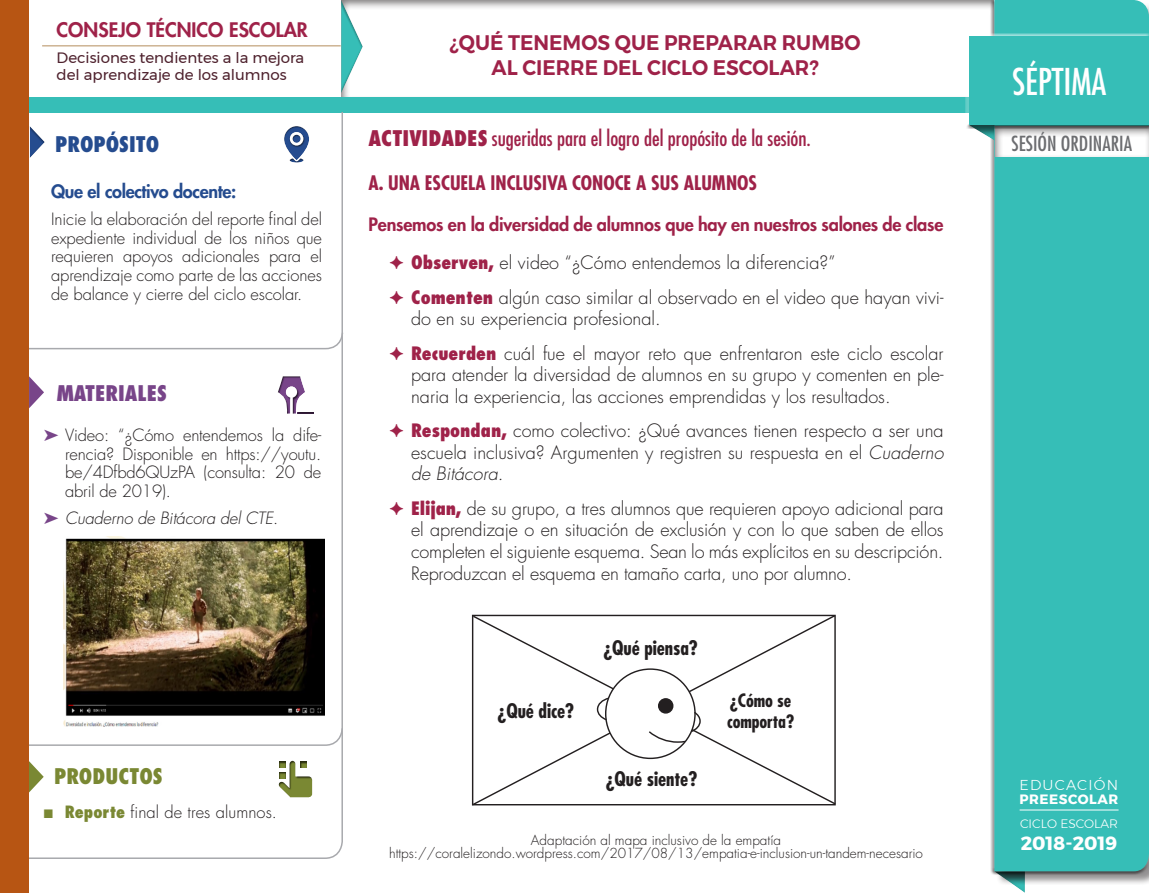
<style>
.page{position:relative;width:1149px;height:893px;background:#fff}
.page>*{position:absolute;margin:0;border:0;box-sizing:border-box;transform-origin:0 0}
.t1{font:condensed 36px "Futura Std";color:#fff}
.t2{font:condensed 21px "Futura Std";color:#9f2249}
.t3{font:600 21px/25.2px "Montserrat";color:#9f2249;text-align:center;scale:.95 1}
.t4{font:800 condensed 21px "Futura Std";color:#784589}
.t5{font:800 condensed 21px "Futura Std";color:#7a8833}
.t6{font:800 condensed 21px "Futura Std";color:#254c8f}
.t7{font:condensed 20.25px "Futura Std";color:#6c6d70}
.t8{font:700 condensed 19.65px "Futura Std";letter-spacing:-.005em;color:#231f20}
.t9{font:700 condensed 19.5px "Futura Std";color:#9f2249}
.t10{font:800 19.5px "Futura Std";color:#9f2249}
.t11{font:700 19.05px "Montserrat";color:#fff}
.t12{font:300 18px/21.6px "Futura Std";color:#231f20;text-align:justify}
.t13{font:800 18px/38.5px "Futura Std";letter-spacing:-.01em;color:#9f2249}
.t14{font:800 18px "Futura Std";letter-spacing:-.02em;color:#254c8f}
.t15{font:700 condensed 18px/21.6px "Futura Std";letter-spacing:-.005em;color:#231f20}
.t16{font:300 16.5px/18.8px "Futura Std";letter-spacing:-.005em;color:#231f20;text-align:justify}
.t17{font:italic 300 16.5px "Futura Std";letter-spacing:-.01em;color:#231f20}
.t18{font:15px/16.5px "Montserrat";color:#4e212d}
.t19{font:300 14.25px "Montserrat";letter-spacing:.085em;color:#fff}
.t20{font:300 13.5px/13.5px "Futura Std";color:#231f20;text-align:center}
.t21{font:700 13.5px "Montserrat";letter-spacing:.04em;color:#fff}
.t22{font:300 12.3px "Montserrat";color:#fff}
.s1{font-weight:800}
.s2{font-family:"Arial Unicode MS";font-weight:400}
.s3{font-stretch:condensed}
.s4{font-weight:300;color:#231f20}
.s5{font-family:"Arial Unicode MS";font-weight:400;color:#9f2249}
.s6{font-weight:800;font-stretch:condensed;color:#9f2249}
.s7{font-style:italic}
.s8{color:#784589}
.s9{font-style:normal}
.s10{font-family:"Menlo";font-weight:400;color:#7a8833}
.s11{font-weight:800;font-stretch:condensed;color:#7a8833}
</style>
<div class="page">
<div style="left:341px;top:0;width:655px;height:100px;background:#231f20;opacity:.6"></div>
<div style="left:993px;top:869px;width:34px;height:24px;background:#231f20;opacity:.75"></div>
<div style="left:990px;top:0;width:158px;height:875px;background:#231f20;opacity:.51"></div>
<svg style="left:994px;top:0;width:154px;height:871px;background:#39bdb6"></svg>
<hr style="left:1019px;top:810px;width:99px;height:1px;background:#fff">
<div style="left:0;top:97px;width:994px;height:15px;background:#36beb7"></div>
<div style="left:994px;top:125px;width:154px;height:33px;background:#231f20;opacity:.6"></div>
<div style="left:340px;top:0;width:24px;height:96px;background:#231f20;opacity:.3"></div>
<svg style="left:28px;top:110px;width:315px;height:750px"></svg>
<div style="left:28px;top:125px;width:18px;height:35px;background:#231f20;opacity:.3"></div>
<div style="left:283px;top:123px;width:28px;height:41px;background:#231f20;opacity:.75"></div>
<svg style="left:28px;top:331px;width:316px;height:19px"></svg>
<svg style="left:28px;top:727px;width:315px;height:20px"></svg>
<div style="left:965px;top:34px;width:183px;height:95px;background:#231f20;opacity:.51"></div>
<div style="left:968px;top:37px;width:180px;height:88px;background:#36beb7"></div>
<div style="left:967px;top:123px;width:29px;height:18px;background:#231f20;opacity:.75"></div>
<hr style="left:42px;top:45px;width:298px;height:1px;background:#b48e5d">
<div style="left:0;top:0;width:28px;height:893px;background:#b75513"></div>
<img style="left:63px;top:537px;width:261px;height:189px">
<svg style="left:471px;top:614px;width:365px;height:192px"></svg>
<div style="left:605px;top:669px;width:89px;height:89px;background:#fff;border-radius:50%"></div>
<div style="left:658px;top:699px;width:14px;height:14px;background:#231f20;border-radius:50%"></div>
<div style="left:657px;top:698px;width:16px;height:16px;border:1px solid #231f20;border-radius:50%"></div>
<svg style="left:596px;top:696px;width:14px;height:25px"></svg>
<svg style="left:649px;top:710px;width:52px;height:33px"></svg>
<p class="t10" style="left:57px;top:18px;width:253px">CONSEJO TÉCNICO ESCOLAR</p>
<p class="t18" style="left:57px;top:49px;width:249px">Decisiones tendientes a la mejora del aprendizaje de los alumnos</p>
<p class="t3" style="left:449px;top:30px;width:433px">¿QUÉ TENEMOS QUE PREPARAR RUMBO<br>AL CIERRE DEL CICLO ESCOLAR?</p>
<p class="t6" style="left:55px;top:131px;width:105px">PROPÓSITO</p>
<p class="t2" style="left:368px;top:126px;width:444px"><span class="s1">ACTIVIDADES</span> sugeridas para el logro del propósito de la sesión.</p>
<p class="t9" style="left:368px;top:170px;width:390px">A. UNA ESCUELA INCLUSIVA CONOCE A SUS ALUMNOS</p>
<p class="t14" style="left:51px;top:180px;width:186px">Que el colectivo docente:</p>
<p class="t16" style="left:51px;top:210px;width:272px">Inicie la elaboración del reporte final del expediente individual de los niños que requieren apoyos adicionales para el aprendizaje como parte de las acciones de balance y cierre del ciclo escolar.</p>
<p class="t13" style="left:389px;top:205px;width:555px;text-indent:-21px">Pensemos en la diversidad de alumnos que hay en nuestros salones de clase <span class="s2">✦</span> <span class="s3">Observen,</span> <span class="s4">el video “¿Cómo entendemos la diferencia?”</span></p>
<p class="t12" style="left:411px;top:287px;width:533px;text-indent:-22px"><span class="s5">✦</span> <span class="s6">Comenten</span> algún caso similar al observado en el video que hayan vivi&shy;do en su experiencia profesional.</p>
<p class="t12" style="left:411px;top:343px;width:533px;text-indent:-22px"><span class="s5">✦</span> <span class="s6">Recuerden</span> cuál fue el mayor reto que enfrentaron este ciclo escolar para atender la diversidad de alumnos en su grupo y comenten en ple&shy;naria la experiencia, las acciones emprendidas y los resultados.</p>
<p class="t12" style="left:411px;top:420px;width:534px;text-indent:-22px"><span class="s5">✦</span> <span class="s6">Respondan,</span> como colectivo: ¿Qué avances tienen respecto a ser una escuela inclusiva? Argumenten y registren su respuesta en el <span class="s7">Cuaderno de Bitácora.</span></p>
<p class="t12" style="left:411px;top:498px;width:534px;text-indent:-22px"><span class="s5">✦</span> <span class="s6">Elijan,</span> de su grupo, a tres alumnos que requieren apoyo adicional para el aprendizaje o en situación de exclusión y con lo que saben de ellos completen el siguiente esquema. Sean lo más explícitos en su descripción.<br>Reproduzcan el esquema en tamaño carta, uno por alumno.</p>
<p class="t4" style="left:57px;top:380px;width:112px">MATERIALES</p>
<p class="t16" style="left:65px;top:426px;width:257px;text-indent:-21px"><span class="s8">➤</span> Video: “¿Cómo entendemos la dife&shy;rencia? Disponible en https://youtu. be/4Dfbd6QUzPA (consulta: 20 de abril de 2019).</p>
<p class="t17" style="left:44px;top:508px;width:236px"><span class="s8">➤</span> Cuaderno de Bitácora del CTE<span class="s9">.</span></p>
<p class="t8" style="left:603px;top:635px;width:96px">¿Qué piensa?</p>
<p class="t5" style="left:54px;top:763px;width:110px">PRODUCTOS</p>
<p class="t16" style="left:44px;top:803px;width:235px"><span class="s10">◼</span> <span class="s11">Reporte</span> final de tres alumnos.</p>
<p class="t8" style="left:497px;top:699px;width:78px">¿Qué dice?</p>
<p class="t15" style="left:726px;top:689px;width:69px">¿Cómo se comporta?</p>
<p class="t8" style="left:605px;top:766px;width:93px">¿Qué siente?</p>
<p class="t20" style="left:389px;top:833px;width:535px">Adaptación al mapa inclusivo de la empatía https://coralelizondo.wordpress.com/2017/08/13/empatia-e-inclusion-un-tandem-necesario</p>
<h1 class="t1" style="left:1012px;top:60px;width:95px">SÉPTIMA</h1>
<p class="t7" style="left:1011px;top:132px;width:122px">SESIÓN ORDINARIA</p>
<p class="t19" style="left:1019px;top:774px;width:100px">EDUCACIÓN</p>
<p class="t21" style="left:1019px;top:788px;width:100px">PREESCOLAR</p>
<p class="t22" style="left:1019px;top:815px;width:100px">CICLO ESCOLAR</p>
<p class="t11" style="left:1020px;top:827px;width:98px">2018-2019</p>
</div>
